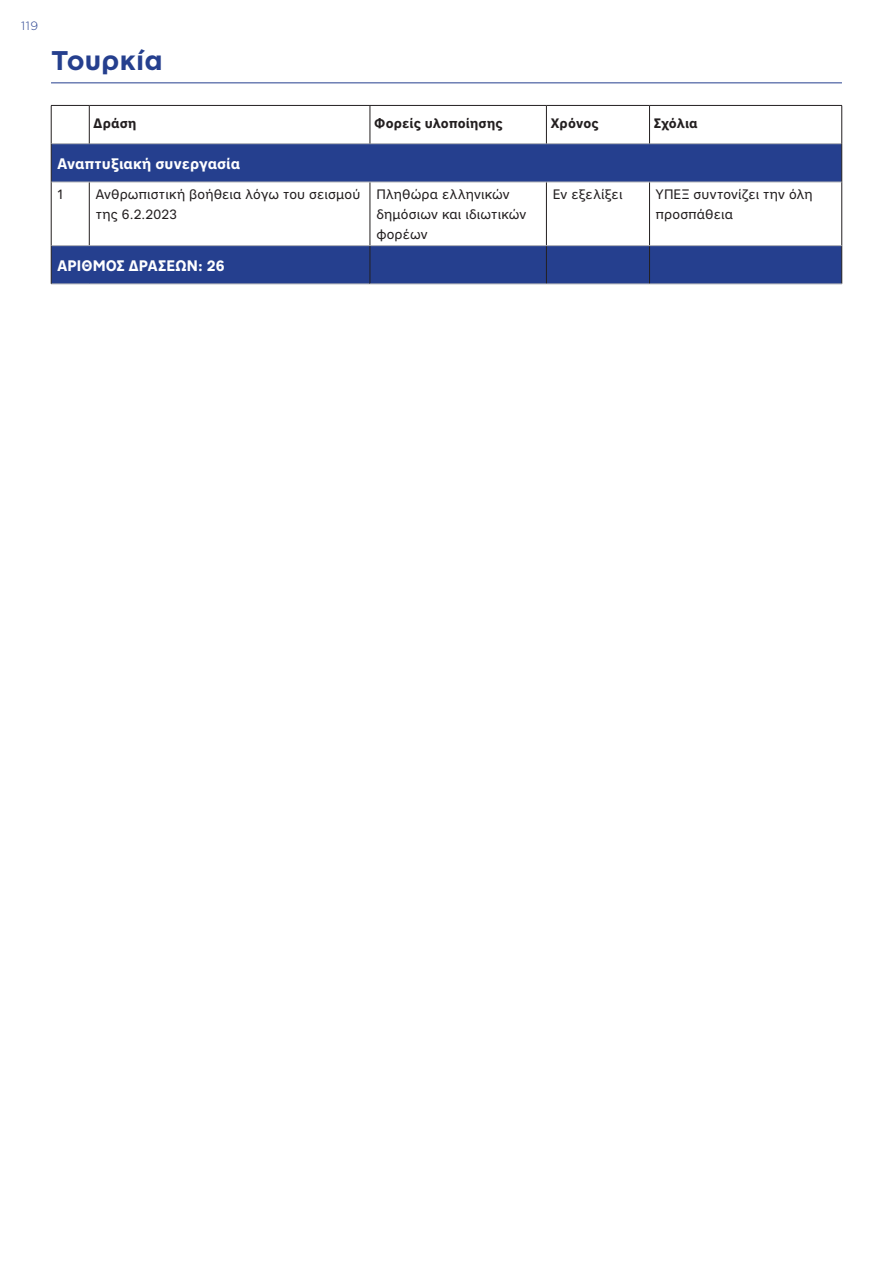
<style>
.page{position:relative;width:893px;height:1263px;background:#fff}
.page>*{position:absolute;margin:0;border:0;box-sizing:border-box;transform-origin:0 0}
.t1{font:700 27px "Gotham Greek";letter-spacing:.01em;color:#253f8e}
.t2{font:700 15px "Nort";letter-spacing:.01em;color:#fff}
.t3{font:13.5px/20.2px "Nort";letter-spacing:.01em;color:#231f20}
.t4{font:700 13.5px "Nort";letter-spacing:.015em;color:#231f20}
.t5{font:300 12px "Gotham Greek";color:#253f8e}
</style>
<div class="page">
<svg style="left:52px;top:144px;width:789px;height:140px;fill:#253f8e"></svg>
<hr style="left:51px;top:105px;width:38px;height:1px;background:#231f20">
<hr style="left:51px;top:106px;width:1px;height:38px;background:#231f20">
<hr style="left:89px;top:105px;width:281px;height:1px;background:#231f20">
<hr style="left:370px;top:105px;width:176px;height:1px;background:#231f20">
<hr style="left:546px;top:105px;width:103px;height:1px;background:#231f20">
<hr style="left:649px;top:105px;width:193px;height:1px;background:#231f20">
<hr style="left:51px;top:143px;width:38px;height:1px;background:#b2b3b7">
<hr style="left:89px;top:143px;width:281px;height:1px;background:#b2b3b7">
<hr style="left:370px;top:143px;width:176px;height:1px;background:#b2b3b7">
<hr style="left:546px;top:143px;width:103px;height:1px;background:#b2b3b7">
<hr style="left:649px;top:143px;width:193px;height:1px;background:#b2b3b7">
<hr style="left:89px;top:106px;width:1px;height:38px;background:#231f20">
<hr style="left:370px;top:106px;width:1px;height:38px;background:#231f20">
<hr style="left:546px;top:106px;width:1px;height:38px;background:#231f20">
<hr style="left:649px;top:106px;width:1px;height:38px;background:#231f20">
<hr style="left:841px;top:106px;width:1px;height:38px;background:#231f20">
<hr style="left:51px;top:182px;width:1px;height:64px;background:#231f20">
<hr style="left:841px;top:182px;width:1px;height:64px;background:#231f20">
<hr style="left:89px;top:182px;width:1px;height:63px;background:#231f20">
<hr style="left:370px;top:182px;width:1px;height:63px;background:#231f20">
<hr style="left:546px;top:182px;width:1px;height:63px;background:#231f20">
<hr style="left:649px;top:182px;width:1px;height:63px;background:#231f20">
<hr style="left:546px;top:246px;width:1px;height:38px;background:#231f20">
<hr style="left:649px;top:246px;width:1px;height:38px;background:#231f20">
<hr style="left:841px;top:246px;width:1px;height:38px;background:#231f20">
<hr style="left:370px;top:245px;width:176px;height:1px;background:#b2b3b7">
<hr style="left:546px;top:245px;width:103px;height:1px;background:#b2b3b7">
<hr style="left:649px;top:245px;width:193px;height:1px;background:#b2b3b7">
<hr style="left:51px;top:245px;width:38px;height:1px;background:#b2b3b7">
<hr style="left:89px;top:245px;width:281px;height:1px;background:#b2b3b7">
<hr style="left:51px;top:284px;width:38px;height:1px;background:#b2b3b7">
<hr style="left:89px;top:284px;width:281px;height:1px;background:#b2b3b7">
<hr style="left:51px;top:246px;width:1px;height:38px;background:#231f20">
<hr style="left:370px;top:246px;width:1px;height:38px;background:#231f20">
<hr style="left:51px;top:144px;width:1px;height:38px;background:#231f20">
<hr style="left:841px;top:144px;width:1px;height:38px;background:#231f20">
<hr style="left:51px;top:182px;width:38px;height:1px;background:#b2b3b7">
<hr style="left:89px;top:182px;width:281px;height:1px;background:#b2b3b7">
<hr style="left:370px;top:182px;width:176px;height:1px;background:#b2b3b7">
<hr style="left:546px;top:182px;width:103px;height:1px;background:#b2b3b7">
<hr style="left:649px;top:182px;width:193px;height:1px;background:#b2b3b7">
<hr style="left:370px;top:284px;width:176px;height:1px;background:#b2b3b7">
<hr style="left:546px;top:284px;width:103px;height:1px;background:#b2b3b7">
<hr style="left:649px;top:284px;width:193px;height:1px;background:#b2b3b7">
<hr style="left:51px;top:83px;width:791px;height:1px;background:#253f8e">
<p class="t5" style="left:21px;top:19px;width:19px">119</p>
<h1 class="t1" style="left:51px;top:45px;width:113px">Τουρκία</h1>
<p class="t4" style="left:94px;top:114px;width:44px">Δράση</p>
<p class="t4" style="left:374px;top:114px;width:130px">Φορείς υλοποίησης</p>
<p class="t4" style="left:551px;top:114px;width:50px">Χρόνος</p>
<p class="t4" style="left:654px;top:114px;width:45px">Σχόλια</p>
<p class="t2" style="left:58px;top:153px;width:184px">Αναπτυξιακή συνεργασία</p>
<p class="t3" style="left:58px;top:183px;width:7px">1</p>
<p class="t3" style="left:96px;top:183px;width:266px">Ανθρωπιστική βοήθεια λόγω του σεισμού της 6.2.2023</p>
<p class="t3" style="left:376px;top:183px;width:151px">Πληθώρα ελληνικών δημόσιων και ιδιωτικών φορέων</p>
<p class="t3" style="left:553px;top:183px;width:71px">Εν εξελίξει</p>
<p class="t3" style="left:656px;top:183px;width:158px">ΥΠΕΞ συντονίζει την όλη προσπάθεια</p>
<p class="t2" style="left:58px;top:255px;width:168px">ΑΡΙΘΜΟΣ ΔΡΑΣΕΩΝ: 26</p>
</div>
